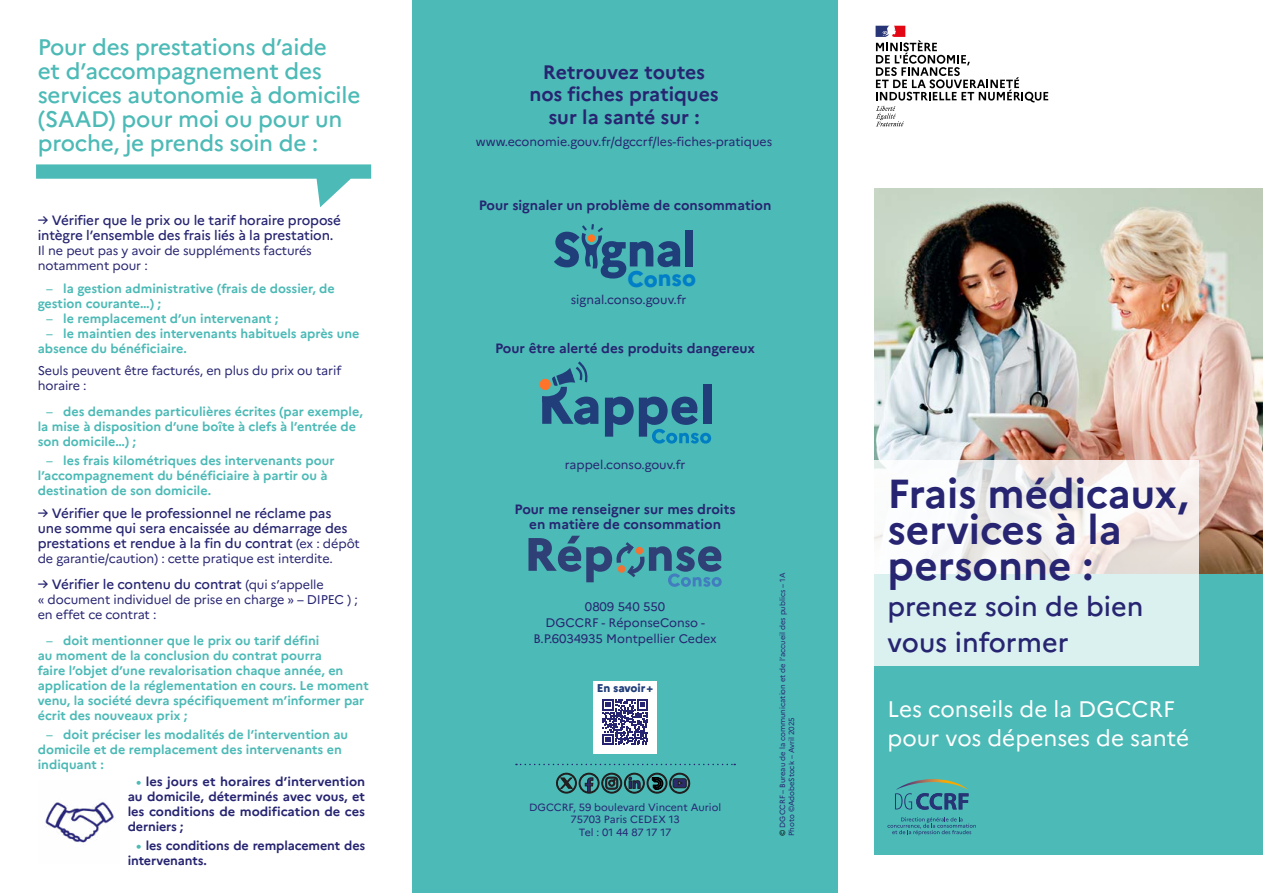
<style>
.page{position:relative;width:1263px;height:893px;background:#fff}
.page>*{position:absolute;margin:0;border:0;box-sizing:border-box;transform-origin:0 0}
.t1{font:700 40.5px/36px "Marianne";color:#272571}
.t2{font:500 27px/36px "Marianne";color:#272571}
.t3{font:500 22.5px/24px "Marianne";letter-spacing:-.01em;color:#4cbab6}
.t4{font:22.5px/28.5px "Marianne";color:#fff}
.t5{font:800 22.5px "Marianne";color:#007ec8}
.t6{font:700 19.5px/22.5px "Marianne";color:#272571;text-align:center}
.t7{font:500 13.5px/15px "Marianne";letter-spacing:-.01em;color:#272571}
.t8{font:700 13.5px/15px "Marianne";color:#272571;text-align:center}
.t9{font:700 12.6px/15px "Marianne";color:#4cbab6}
.t10{font:12.6px/15px "Marianne";letter-spacing:-.01em;color:#272571}
.t11{font:700 12.6px/15px "Marianne";letter-spacing:-.01em;color:#272571;text-align:justify}
.t12{font:12.3px/15.8px "Marianne";color:#272571;text-align:center}
.t13{font:800 11.25px "Marianne";letter-spacing:-.015em;color:#213e7a}
.t14{font:10.5px/12.6px "Marianne";color:#282574;text-align:center}
.t15{font:7.5px/9px "Marianne";color:#272571}
.s1{font-weight:400}
.s2{font-weight:400;font-size:12.6px}
.s3{font-size:12.3px;color:#4cbab6}
.s4{color:#4cbab6}
.s5{color:#000}
</style>
<div class="page">
<div style="left:875px;top:446px;width:388px;height:409px;background:#4cbab6"></div>
<div style="left:412px;top:0;width:426px;height:893px;background:#4cbab6"></div>
<img style="left:875px;top:189px;width:388px;height:384px">
<svg style="left:874px;top:460px;width:324px;height:206px;background:#e8f0ef"></svg>
<svg style="left:875px;top:26px;width:173px;height:100px"></svg>
<svg style="left:895px;top:779px;width:73px;height:31px"></svg>
<svg style="left:887px;top:817px;width:89px;height:18px"></svg>
<svg style="left:36px;top:164px;width:335px;height:43px"></svg>
<img style="left:45px;top:802px;width:69px;height:43px">
<svg style="left:556px;top:773px;width:134px;height:20px"></svg>
<svg style="left:516px;top:764px;width:219px;height:1px"></svg>
<svg style="left:554px;top:224px;width:126px;height:55px"></svg>
<div style="left:685px;top:230px;width:8px;height:36px;background:#203e7a"></div>
<svg style="left:605px;top:397px;width:106px;height:47px"></svg>
<div style="left:703px;top:385px;width:8px;height:39px;background:#213e7a"></div>
<svg style="left:539px;top:361px;width:59px;height:64px"></svg>
<svg style="left:528px;top:536px;width:194px;height:51px"></svg>
<div style="left:593px;top:681px;width:64px;height:72px;background:#fff"></div>
<svg style="left:602px;top:699px;width:46px;height:46px"></svg>
<h3 class="t3" style="left:38px;top:35px;width:324px">Pour des prestations d’aide<br>et d’accompagnement des services autonomie à domicile (SAAD) pour moi ou pour un proche, je prends soin de :</h3>
<p class="t7" style="left:38px;top:213px;width:305px">→ Vérifier que le prix ou le tarif horaire proposé intègre l’ensemble des frais liés à la prestation.</p>
<p class="t10" style="left:38px;top:243px;width:276px">Il ne peut pas y avoir de suppléments facturés notamment pour :</p>
<p class="t9" style="left:38px;top:280px;width:298px;text-indent:9px"><span class="s1">–</span> la gestion administrative (frais de dossier, de gestion courante…) ;</p>
<p class="t9" style="left:46px;top:310px;width:234px"><span class="s1">–</span> le remplacement d’un intervenant ;</p>
<p class="t9" style="left:38px;top:325px;width:323px;text-indent:9px"><span class="s1">–</span> le maintien des intervenants habituels après une absence du bénéficiaire.</p>
<p class="t10" style="left:38px;top:363px;width:305px">Seuls peuvent être facturés, en plus du prix ou tarif horaire :</p>
<p class="t9" style="left:38px;top:404px;width:326px;text-indent:9px"><span class="s1">–</span> des demandes particulières écrites (par exemple, la mise à disposition d’une boîte à clefs à l’entrée de son domicile…) ;</p>
<p class="t9" style="left:38px;top:453px;width:298px;text-indent:9px"><span class="s1">–</span> les frais kilométriques des intervenants pour l’accompagnement du bénéficiaire à partir ou à destination de son domicile.</p>
<p class="t7" style="left:38px;top:505px;width:324px">→ Vérifier que le professionnel ne réclame pas<br>une somme qui sera encaissée au démarrage des prestations et rendue à la fin du contrat <span class="s2">(ex : dépôt</span></p>
<p class="t10" style="left:38px;top:550px;width:297px">de garantie/caution) : cette pratique est interdite.</p>
<p class="t7" style="left:38px;top:576px;width:287px">→ Vérifier le contenu du contrat <span class="s2">(qui s’appelle</span></p>
<p class="t10" style="left:38px;top:592px;width:322px">« document individuel de prise en charge » – DIPEC ) ; en effet ce contrat :</p>
<p class="t9" style="left:38px;top:633px;width:333px;text-indent:9px"><span class="s1">–</span> doit mentionner que le prix ou tarif défini<br>au moment de la conclusion du contrat pourra<br>faire l’objet d’une revalorisation chaque année, en application de la réglementation en cours. Le moment venu, la société devra spécifiquement m’informer par écrit des nouveaux prix ;</p>
<p class="t9" style="left:38px;top:727px;width:312px;text-indent:9px"><span class="s1">–</span> doit préciser les modalités de l’intervention au domicile et de remplacement des intervenants en indiquant :</p>
<p class="t11" style="left:128px;top:774px;width:239px;text-indent:9px"><span class="s3">•</span> les jours et horaires d’intervention au domicile, déterminés avec vous, et les conditions de modification de ces derniers ;</p>
<p class="t11" style="left:128px;top:838px;width:239px;text-indent:9px"><span class="s4">•</span> les conditions de remplacement des intervenants.</p>
<h3 class="t6" style="left:529px;top:61px;width:191px">Retrouvez toutes nos fiches pratiques sur la santé sur :</h3>
<p class="t12" style="left:476px;top:134px;width:298px">www.economie.gouv.fr/dgccrf/les-fiches-pratiques</p>
<p class="t8" style="left:479px;top:198px;width:294px">Pour signaler un problème de consommation</p>
<h3 class="t5" style="left:627px;top:261px;width:70px">Conso</h3>
<p class="t12" style="left:571px;top:291px;width:117px">signal.conso.gouv.fr</p>
<p class="t8" style="left:495px;top:340px;width:261px">Pour être alerté des produits dangereux</p>
<p class="t12" style="left:565px;top:456px;width:122px">rappel.conso.gouv.fr</p>
<p class="t8" style="left:514px;top:501px;width:223px">Pour me renseigner sur mes droits en matière de consommation</p>
<p class="t12" style="left:533px;top:599px;width:185px">0809 540 550<br>DGCCRF - RéponseConso -<br>B.P.6034935 Montpellier Cedex</p>
<p class="t13" style="left:597px;top:681px;width:58px">En savoir+</p>
<p class="t14" style="left:529px;top:800px;width:194px">DGCCRF, 59 boulevard Vincent Auriol<br>75703 Paris CEDEX 13<br>Tel : 01 44 87 17 17</p>
<p class="t15" style="left:778px;top:836px;width:265px;rotate:-90deg"><span class="s5">©</span> DGCCRF – Bureau de la communication et de l’accueil des publics – 1A<br>Photo ©AdobeStock – Avril 2025</p>
<h1 class="t1" style="left:887px;top:476px;width:302px">Frais médicaux, services à la personne :</h1>
<h2 class="t2" style="left:887px;top:588px;width:257px">prenez soin de bien vous informer</h2>
<h3 class="t4" style="left:887px;top:695px;width:303px">Les conseils de la DGCCRF pour vos dépenses de santé</h3>
</div>
